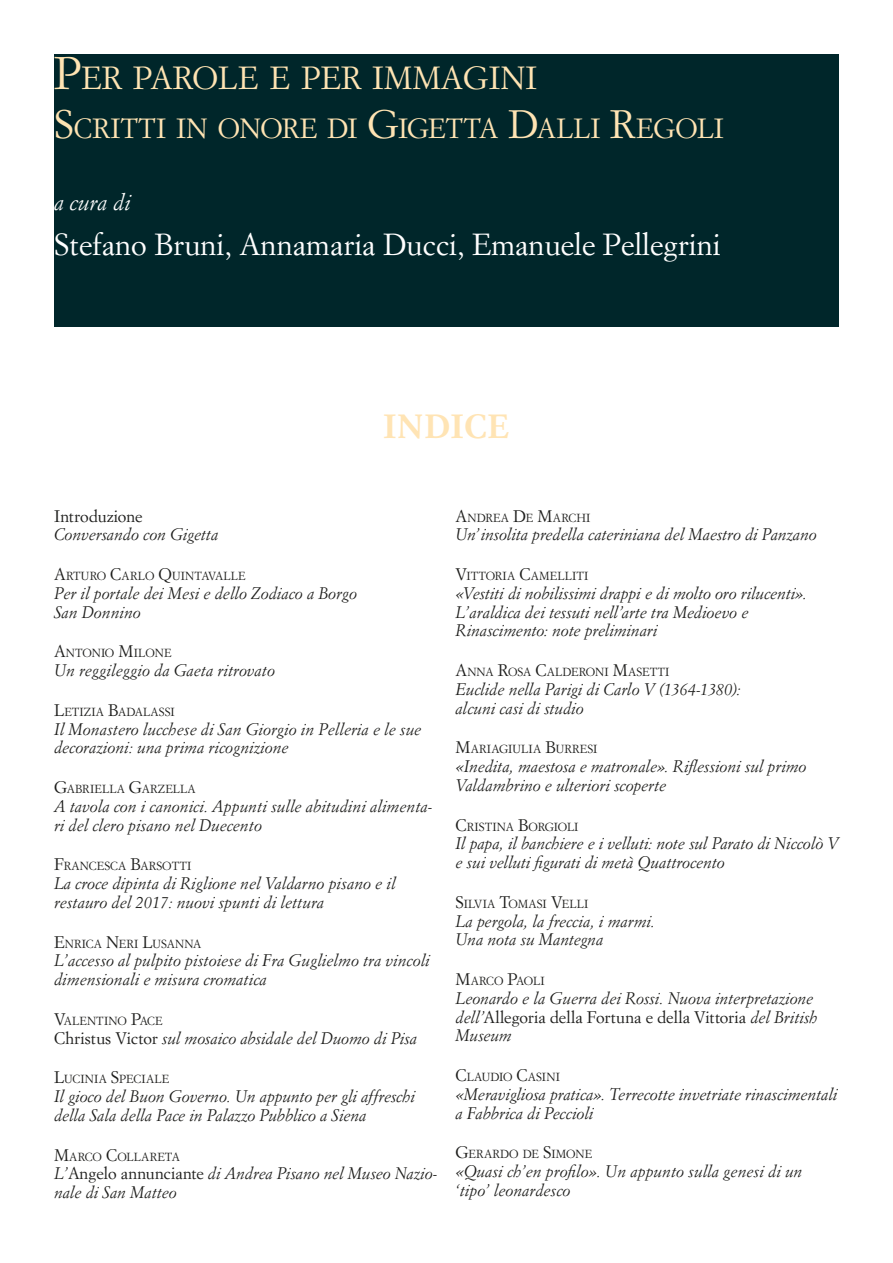
<style>
.page{position:relative;width:893px;height:1263px;background:#fff}
.page>*{position:absolute;margin:0;border:0;box-sizing:border-box;transform-origin:0 0}
.t1{font:700 33px "Simoncini Garamond Std";letter-spacing:.025em;color:#ffe4b4}
.t2{font:31.5px "Simoncini Garamond Std";color:#ffe4b3}
.t3{font:30px "Simoncini Garamond Std";color:#fff}
.t4{font:27.3px "Simoncini Garamond Std";letter-spacing:-.01em;color:#ffe4b3}
.t5{font:italic 22.5px "Simoncini Garamond Std";color:#fff}
.t6{font:italic 16.5px/18.8px "Simoncini Garamond Std";color:#1d1d1b}
.t7{font:16.5px "Simoncini Garamond Std";letter-spacing:-.005em;color:#1d1d1b}
.t8{font:11.55px "Simoncini Garamond Std";letter-spacing:.005em;color:#1d1d1b}
.t9{font:11.55px "Simoncini Garamond Std";letter-spacing:-.015em;color:#1d1d1b}
.s1{font-size:45px}
.s2{font-size:39px}
.s3{font-size:16.5px}
.s4{font-style:normal}
</style>
<div class="page">
<div style="left:54px;top:54px;width:785px;height:272px;background:#00262a"></div>
<h2 class="t2" style="left:54px;top:58px;width:485px"><span class="s1">P</span>ER PAROLE E PER IMMAGINI</h2>
<h3 class="t4" style="left:54px;top:112px;width:671px"><span class="s2">S</span>CRITTI IN ONORE DI <span class="s2">G</span>IGETTA <span class="s2">D</span>ALLI <span class="s2">R</span>EGOLI</h3>
<h3 class="t5" style="left:54px;top:188px;width:78px">a cura di</h3>
<h3 class="t3" style="left:54px;top:226px;width:668px">Stefano Bruni, Annamaria Ducci, Emanuele Pellegrini</h3>
<h1 class="t1" style="left:384px;top:405px;width:127px">INDICE</h1>
<p class="t7" style="left:54px;top:506px;width:90px">Introduzione</p>
<p class="t6" style="left:54px;top:525px;width:166px">Conversando con Gigetta</p>
<p class="t8" style="left:54px;top:569px;width:193px"><span class="s3">A</span>RTURO <span class="s3">C</span>ARLO <span class="s3">Q</span>UINTAVALLE</p>
<p class="t6" style="left:54px;top:583px;width:305px">Per il portale dei Mesi e dello Zodiaco a Borgo<br>San Donnino</p>
<p class="t8" style="left:54px;top:646px;width:119px"><span class="s3">A</span>NTONIO <span class="s3">M</span>ILONE</p>
<p class="t6" style="left:54px;top:661px;width:223px">Un reggileggio da Gaeta ritrovato</p>
<p class="t8" style="left:54px;top:705px;width:122px"><span class="s3">L</span>ETIZIA <span class="s3">B</span>ADALASSI</p>
<p class="t6" style="left:54px;top:719px;width:369px">Il Monastero lucchese di San Giorgio in Pelleria e le sue decorazioni: una prima ricognizione</p>
<p class="t8" style="left:54px;top:782px;width:143px"><span class="s3">G</span>ABRIELLA <span class="s3">G</span>ARZELLA</p>
<p class="t6" style="left:54px;top:796px;width:380px">A tavola con i canonici. Appunti sulle abitudini alimenta&shy;ri del clero pisano nel Duecento</p>
<p class="t8" style="left:54px;top:859px;width:139px"><span class="s3">F</span>RANCESCA <span class="s3">B</span>ARSOTTI</p>
<p class="t6" style="left:54px;top:874px;width:343px">La croce dipinta di Riglione nel Valdarno pisano e il restauro del 2017: nuovi spunti di lettura</p>
<p class="t8" style="left:54px;top:936px;width:149px"><span class="s3">E</span>NRICA <span class="s3">N</span>ERI <span class="s3">L</span>USANNA</p>
<p class="t6" style="left:54px;top:951px;width:377px">L’accesso al pulpito pistoiese di Fra Guglielmo tra vincoli dimensionali e misura cromatica</p>
<p class="t8" style="left:54px;top:1014px;width:110px"><span class="s3">V</span>ALENTINO <span class="s3">P</span>ACE</p>
<p class="t6" style="left:54px;top:1028px;width:365px"><span class="s4">Christus Victor</span> sul mosaico absidale del Duomo di Pisa</p>
<p class="t8" style="left:54px;top:1072px;width:117px"><span class="s3">L</span>UCINIA <span class="s3">S</span>PECIALE</p>
<p class="t6" style="left:54px;top:1087px;width:363px">Il gioco del Buon Governo. Un appunto per gli affreschi della Sala della Pace in Palazzo Pubblico a Siena</p>
<p class="t8" style="left:54px;top:1149px;width:127px"><span class="s3">M</span>ARCO <span class="s3">C</span>OLLARETA</p>
<p class="t6" style="left:54px;top:1164px;width:385px">L’<span class="s4">Angelo annunciante</span> di Andrea Pisano nel Museo Nazio&shy;nale di San Matteo</p>
<p class="t8" style="left:455px;top:510px;width:136px"><span class="s3">A</span>NDREA <span class="s3">D</span>E <span class="s3">M</span>ARCHI</p>
<p class="t6" style="left:455px;top:525px;width:363px">Un’insolita predella cateriniana del Maestro di Panzano</p>
<p class="t8" style="left:455px;top:569px;width:134px"><span class="s3">V</span>ITTORIA <span class="s3">C</span>AMELLITI</p>
<p class="t6" style="left:455px;top:583px;width:353px">«Vestiti di nobilissimi drappi e di molto oro rilucenti».<br>L’araldica dei tessuti nell’arte tra Medioevo e<br>Rinascimento: note preliminari</p>
<p class="t8" style="left:455px;top:665px;width:215px"><span class="s3">A</span>NNA <span class="s3">R</span>OSA <span class="s3">C</span>ALDERONI <span class="s3">M</span>ASETTI</p>
<p class="t6" style="left:455px;top:679px;width:287px">Euclide nella Parigi di Carlo V (1364-1380): alcuni casi di studio</p>
<p class="t8" style="left:455px;top:742px;width:144px"><span class="s3">M</span>ARIAGIULIA <span class="s3">B</span>URRESI</p>
<p class="t6" style="left:455px;top:757px;width:352px">«Inedita, maestosa e matronale». Riflessioni sul primo<br>Valdambrino e ulteriori scoperte</p>
<p class="t9" style="left:455px;top:819px;width:125px"><span class="s3">C</span>RISTINA <span class="s3">B</span>ORGIOLI</p>
<p class="t6" style="left:455px;top:834px;width:385px">Il papa, il banchiere e i velluti: note sul Parato di Niccolò V e sui velluti figurati di metà Quattrocento</p>
<p class="t8" style="left:455px;top:897px;width:134px"><span class="s3">S</span>ILVIA <span class="s3">T</span>OMASI <span class="s3">V</span>ELLI</p>
<p class="t6" style="left:455px;top:911px;width:201px">La pergola, la freccia, i marmi.<br>Una nota su Mantegna</p>
<p class="t9" style="left:455px;top:974px;width:91px"><span class="s3">M</span>ARCO <span class="s3">P</span>AOLI</p>
<p class="t6" style="left:455px;top:988px;width:364px">Leonardo e la Guerra dei Rossi. Nuova interpretazione dell’<span class="s4">Allegoria della Fortuna e della Vittoria</span> del British<br>Museum</p>
<p class="t8" style="left:455px;top:1070px;width:106px"><span class="s3">C</span>LAUDIO <span class="s3">C</span>ASINI</p>
<p class="t6" style="left:455px;top:1084px;width:383px">«Meravigliosa pratica». Terrecotte invetriate rinascimentali a Fabbrica di Peccioli</p>
<p class="t8" style="left:455px;top:1147px;width:138px"><span class="s3">G</span>ERARDO DE <span class="s3">S</span>IMONE</p>
<p class="t6" style="left:455px;top:1162px;width:348px">«Quasi ch’en profilo». Un appunto sulla genesi di un ‘tipo’ leonardesco</p>
</div>
